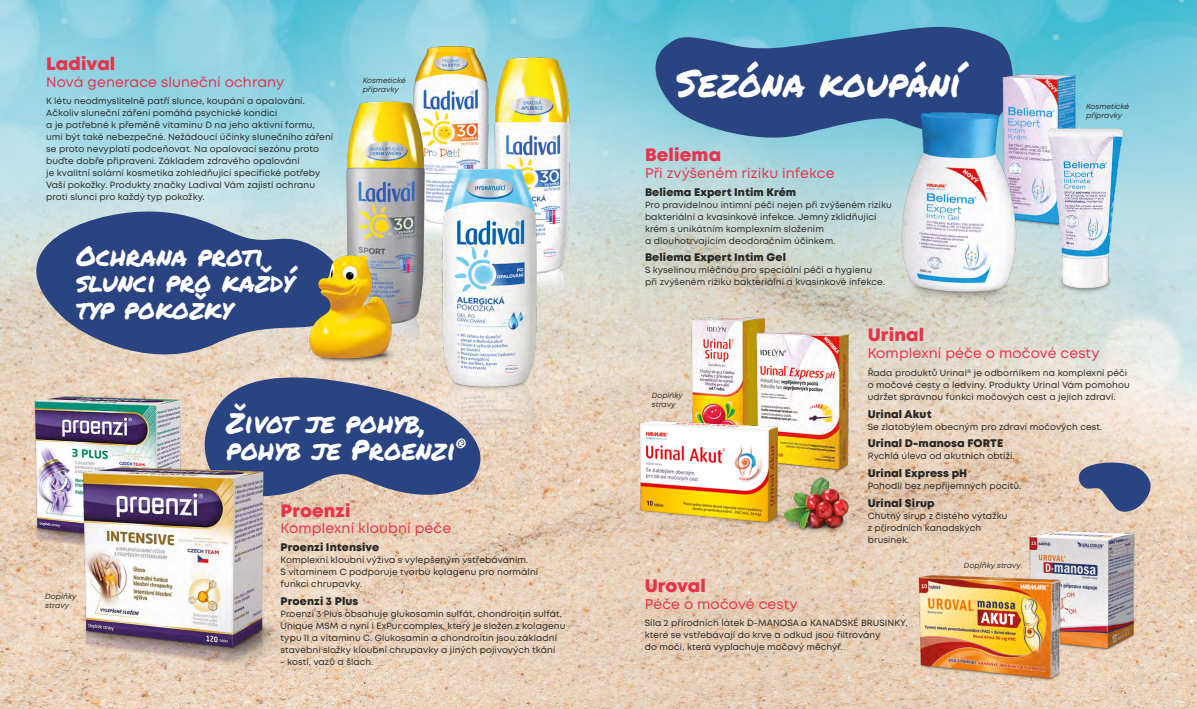
<style>
.page{position:relative;width:1197px;height:709px;background:#fff}
.page>*{position:absolute;margin:0;border:0;box-sizing:border-box;transform-origin:0 0}
.t1{font:37.7px "Permanent Marker";color:#fff}
.t2{font:27.7px/27px "Permanent Marker";color:#fff}
.t3{font:27.1px/26.4px "Permanent Marker";color:#fff}
.t4{font:800 18px "Mont";letter-spacing:.01em;color:#e7344c}
.t5{font:14px "Mont";letter-spacing:.01em;color:#e7344c}
.t6{font:800 11px "Mont";letter-spacing:.01em;color:#282827}
.t7{font:9px/12px "Mont";letter-spacing:.01em;color:#282827}
.t8{font:italic 7.5px/9px "Mont";color:#282827}
</style>
<div class="page">
<img style="left:0;top:0;width:1196px;height:709px">
<img style="left:412px;top:45px;width:77px;height:196px">
<img style="left:674px;top:305px;width:108px;height:108px">
<img style="left:749px;top:324px;width:105px;height:139px">
<svg style="left:0;top:207px;width:349px;height:165px;background:#7684a2"></svg>
<img style="left:493px;top:57px;width:77px;height:237px">
<img style="left:345px;top:100px;width:80px;height:246px">
<img style="left:436px;top:165px;width:105px;height:304px">
<img style="left:302px;top:244px;width:98px;height:123px">
<img style="left:7px;top:375px;width:192px;height:213px">
<svg style="left:199px;top:375px;width:288px;height:132px;background:#697396"></svg>
<img style="left:49px;top:443px;width:260px;height:262px">
<svg style="left:635px;top:16px;width:390px;height:158px;background:#5383ab"></svg>
<img style="left:991px;top:65px;width:95px;height:168px">
<img style="left:1028px;top:116px;width:109px;height:178px">
<img style="left:884px;top:97px;width:141px;height:216px">
<img style="left:632px;top:413px;width:153px;height:116px">
<svg style="left:1075px;top:461px;width:77px;height:53px;background:#7b7f99"></svg>
<img style="left:1017px;top:522px;width:129px;height:144px">
<img style="left:768px;top:463px;width:90px;height:78px">
<img style="left:913px;top:566px;width:151px;height:120px">
<p class="t4" style="left:46px;top:52px;width:71px">Ladival</p>
<p class="t5" style="left:46px;top:73px;width:240px">Nová generace sluneční ochrany</p>
<p class="t7" style="left:46px;top:95px;width:260px">K létu neodmyslitelně patří slunce, koupání a opalování.</p>
<p class="t7" style="left:46px;top:107px;width:288px">Ačkoliv sluneční záření pomáhá psychické kondici<br>a je potřebné k přeměně vitaminu D na jeho aktivní formu, umí být také nebezpečné. Nežádoucí účinky slunečního záření se proto nevyplatí podceňovat. Na opalovací sezónu proto buďte dobře připraveni. Základem zdravého opalování<br>je kvalitní solární kosmetika zohledňující specifické potřeby Vaší pokožky. Produkty značky Ladival Vám zajistí ochranu proti slunci pro každý typ pokožky.</p>
<p class="t3" style="left:76px;top:242px;width:219px">Ochrana proti slunci pro každý typ pokožky</p>
<p class="t8" style="left:362px;top:75px;width:45px">Kosmetické přípravky</p>
<p class="t8" style="left:45px;top:592px;width:33px">Doplňky stravy</p>
<p class="t2" style="left:226px;top:408px;width:241px">Život je pohyb, pohyb je Proenzi<sup>®</sup></p>
<p class="t4" style="left:280px;top:498px;width:71px">Proenzi</p>
<p class="t5" style="left:280px;top:519px;width:172px">Komplexní kloubní péče</p>
<p class="t6" style="left:280px;top:540px;width:100px">Proenzi Intensive</p>
<p class="t7" style="left:280px;top:554px;width:259px">Komplexní kloubní výživa s vylepšeným vstřebáváním.<br>S vitaminem C podporuje tvorbu kolagenu pro normální funkci chrupavky.</p>
<p class="t6" style="left:280px;top:593px;width:79px">Proenzi 3 Plus</p>
<p class="t7" style="left:280px;top:607px;width:286px">Proenzi 3 Plus obsahuje glukosamin sulfát, chondroitin sulfát, Unique MSM a nyní i ExPur complex, který je složen z kolagenu typu II a vitaminu C. Glukosamin a chondroitin jsou základní stavební složky kloubní chrupavky a jiných pojivových tkání</p>
<p class="t7" style="left:280px;top:655px;width:94px">- kostí, vazů a šlach.</p>
<p class="t1" style="left:676px;top:56px;width:286px">Sezóna koupání</p>
<p class="t4" style="left:645px;top:143px;width:78px">Beliema</p>
<p class="t5" style="left:645px;top:164px;width:191px">Při zvýšeném riziku infekce</p>
<p class="t6" style="left:645px;top:185px;width:153px">Beliema Expert Intim Krém</p>
<p class="t7" style="left:645px;top:198px;width:248px">Pro pravidelnou intimní péči nejen při zvýšeném riziku bakteriální a kvasinkové infekce. Jemný zklidňující krém s unikátním komplexním složením<br>a dlouhotrvajícím deodoračním účinkem.</p>
<p class="t6" style="left:645px;top:250px;width:142px">Beliema Expert Intim Gel</p>
<p class="t7" style="left:645px;top:264px;width:241px">S kyselinou mléčnou pro speciální péči a hygienu při zvýšeném riziku bakteriální a kvasinkové infekce.</p>
<p class="t8" style="left:1085px;top:102px;width:45px">Kosmetické přípravky</p>
<p class="t8" style="left:651px;top:391px;width:33px">Doplňky stravy</p>
<p class="t4" style="left:867px;top:323px;width:58px">Urinal</p>
<p class="t5" style="left:867px;top:344px;width:233px">Komplexní péče o močové cesty</p>
<p class="t7" style="left:867px;top:367px;width:263px">Řada produktů Urinal® je odborníkem na komplexní péči o močové cesty a ledviny. Produkty Urinal Vám pomohou udržet správnou funkci močových cest a jejich zdraví.</p>
<p class="t6" style="left:867px;top:406px;width:65px">Urinal Akut</p>
<p class="t7" style="left:867px;top:420px;width:236px">Se zlatobýlem obecným pro zdraví močových cest.</p>
<p class="t6" style="left:867px;top:436px;width:137px">Urinal D-manosa FORTE</p>
<p class="t7" style="left:867px;top:450px;width:148px">Rychlá úleva od akutních obtíží.</p>
<p class="t6" style="left:867px;top:466px;width:101px">Urinal Express pH</p>
<p class="t7" style="left:867px;top:480px;width:155px">Pohodlí bez nepříjemných pocitů.</p>
<p class="t6" style="left:867px;top:495px;width:68px">Urinal Sirup</p>
<p class="t7" style="left:867px;top:509px;width:141px">Chutný sirup z čistého výtažku z přírodních kanadských brusinek.</p>
<p class="t8" style="left:963px;top:560px;width:58px">Doplňky stravy</p>
<p class="t4" style="left:644px;top:574px;width:63px">Uroval</p>
<p class="t5" style="left:644px;top:595px;width:154px">Péče o močové cesty</p>
<p class="t7" style="left:644px;top:617px;width:264px">Síla 2 přírodních látek D-MANOSA a KANADSKÉ BRUSINKY, které se vstřebávají do krve a odkud jsou filtrovány<br>do moči, která vyplachuje močový měchýř.</p>
</div>
